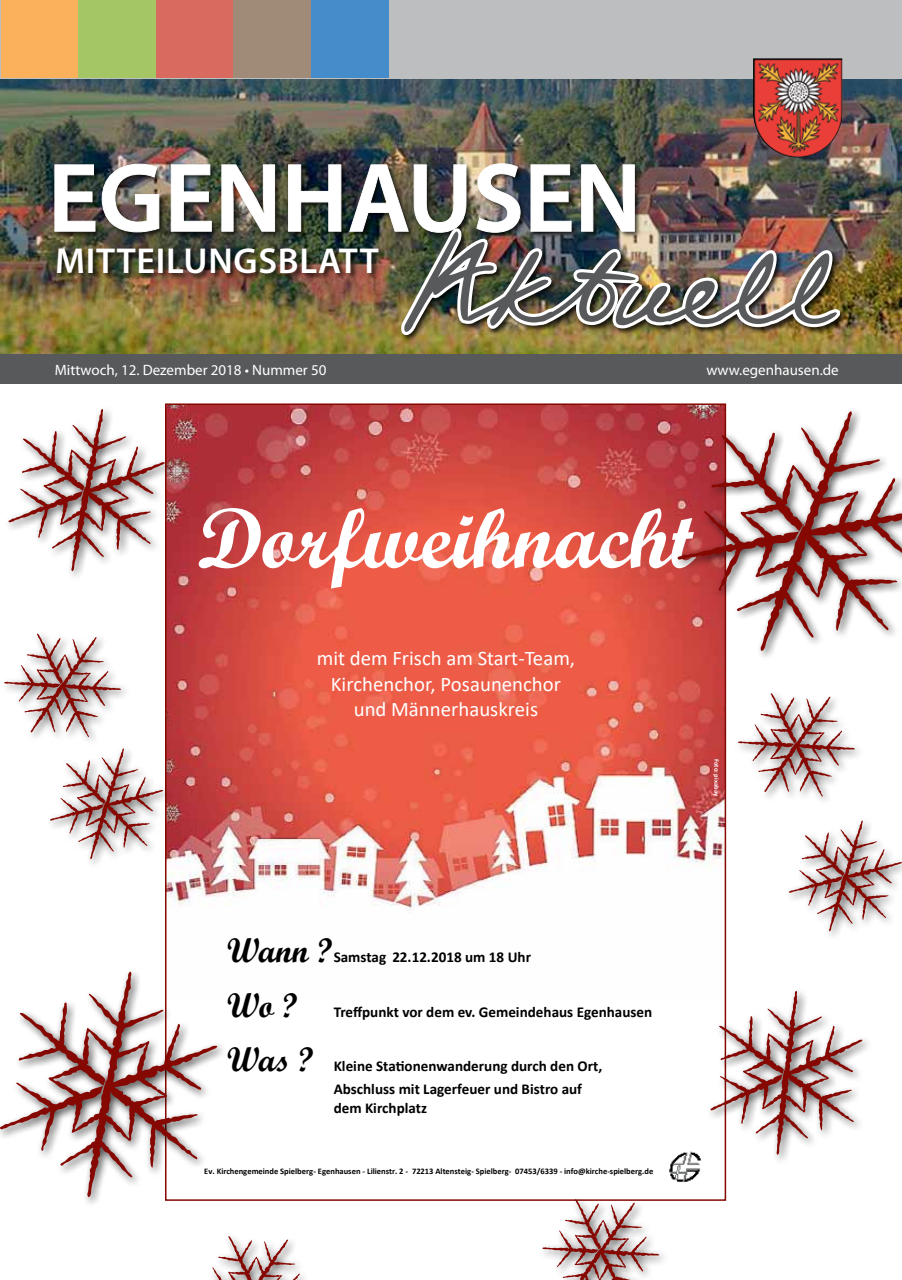
<style>
.page{position:relative;width:902px;height:1280px;background:#fff}
.page>*{position:absolute;margin:0;border:0;box-sizing:border-box;transform-origin:0 0}
.t1{font:125.25px "Federico Handwriting";color:#58595b}
.t2{font:600 98.4px "Myriad Pro";color:#fff}
.t3{font:85.05px "Script MT Bold";color:#fff}
.t4{font:600 36.15px "Myriad Pro";letter-spacing:.02em;color:#fff}
.t5{font:34.05px "Script MT Bold";color:#000}
.t6{font:20.7px/25.3px "Calibri";color:#fff;text-align:center}
.t7{font:700 15.15px/23.2px "Calibri";color:#000}
.t8{font:15px "Myriad Pro";color:#fff}
.t9{font:700 8.55px "Calibri";color:#000}
.t10{font:700 6.6px "Calibri";color:#fff}
</style>
<div class="page">
<img style="left:1px;top:78px;width:900px;height:277px">
<div style="left:0;top:0;width:901px;height:78px;background:#bcbec0"></div>
<div style="left:1px;top:1px;width:77px;height:77px;background:#fbb15b"></div>
<div style="left:78px;top:1px;width:78px;height:77px;background:#a4c665"></div>
<div style="left:156px;top:1px;width:77px;height:77px;background:#d96a5f"></div>
<div style="left:233px;top:1px;width:78px;height:77px;background:#a08a78"></div>
<div style="left:311px;top:1px;width:77px;height:77px;background:#448cca"></div>
<div style="left:1px;top:355px;width:900px;height:29px;background:#58595b"></div>
<div style="left:54px;top:162px;width:587px;height:78px;background:#000;opacity:.75"></div>
<img style="left:54px;top:163px;width:105px;height:70px">
<img style="left:170px;top:164px;width:42px;height:68px">
<img style="left:221px;top:164px;width:54px;height:68px">
<svg style="left:288px;top:164px;width:53px;height:68px;background:#2f3734"></svg>
<div style="left:56px;top:247px;width:330px;height:34px;background:#000;opacity:.75"></div>
<div style="left:399px;top:227px;width:448px;height:115px;background:#000;opacity:.8"></div>
<img style="left:349px;top:163px;width:492px;height:175px">
<img style="left:753px;top:58px;width:89px;height:99px">
<img style="left:168px;top:406px;width:555px;height:504px">
<img style="left:669px;top:1151px;width:32px;height:32px">
<div style="left:4px;top:405px;width:171px;height:176px;background:#000;opacity:.75"></div>
<svg style="left:9px;top:409px;width:156px;height:162px"></svg>
<svg style="left:0;top:972px;width:217px;height:225px"></svg>
<svg style="left:710px;top:991px;width:152px;height:164px"></svg>
<div style="left:673px;top:407px;width:228px;height:254px;background:#000;opacity:.75"></div>
<svg style="left:677px;top:411px;width:224px;height:240px"></svg>
<svg style="left:788px;top:820px;width:113px;height:111px"></svg>
<div style="left:46px;top:744px;width:127px;height:125px;background:#000;opacity:.75"></div>
<svg style="left:50px;top:748px;width:113px;height:111px"></svg>
<svg style="left:738px;top:693px;width:116px;height:104px"></svg>
<div style="left:0;top:629px;width:131px;height:118px;background:#fff"></div>
<svg style="left:4px;top:633px;width:117px;height:104px"></svg>
<svg style="left:542px;top:1199px;width:117px;height:81px"></svg>
<svg style="left:212px;top:1236px;width:93px;height:44px"></svg>
<h2 class="t2" style="left:48px;top:136px;width:595px">EGENHAUSEN</h2>
<h1 class="t1" style="left:403px;top:206px;width:430px">Aktuell</h1>
<h3 class="t4" style="left:55px;top:238px;width:325px">MITTEILUNGSBLATT</h3>
<p class="t8" style="left:55px;top:360px;width:273px">Mittwoch, 12. Dezember 2018 • Nummer 50</p>
<p class="t8" style="left:706px;top:361px;width:134px">www.egenhausen.de</p>
<h3 class="t3" style="left:197px;top:486px;width:499px">Dorfweihnacht</h3>
<h3 class="t6" style="left:317px;top:645px;width:260px">mit dem Frisch am Start-Team,<br>Kirchenchor, Posaunenchor und Männerhauskreis</h3>
<p class="t10" style="left:721px;top:759px;width:39px;rotate:90deg">Foto: pixabay</p>
<h3 class="t5" style="left:227px;top:930px;width:107px">Wann ?</h3>
<p class="t7" style="left:334px;top:945px;width:199px">Samstag 22.12.2018 um 18 Uhr</p>
<h3 class="t5" style="left:227px;top:984px;width:72px">Wo ?</h3>
<h3 class="t5" style="left:227px;top:1039px;width:88px">Was ?</h3>
<p class="t7" style="left:334px;top:1000px;width:320px">Treffpunkt vor dem ev. Gemeindehaus Egenhausen</p>
<p class="t7" style="left:334px;top:1054px;width:270px">Kleine Stationenwanderung durch den Ort,<br>Abschluss mit Lagerfeuer und Bistro auf</p>
<p class="t7" style="left:334px;top:1096px;width:95px">dem Kirchplatz</p>
<p class="t9" style="left:204px;top:1165px;width:450px">Ev. Kirchengemeinde Spielberg- Egenhausen - Lilienstr. 2 - 72213 Altensteig- Spielberg- 07453/6339 - info@kirche-spielberg.de</p>
</div>
